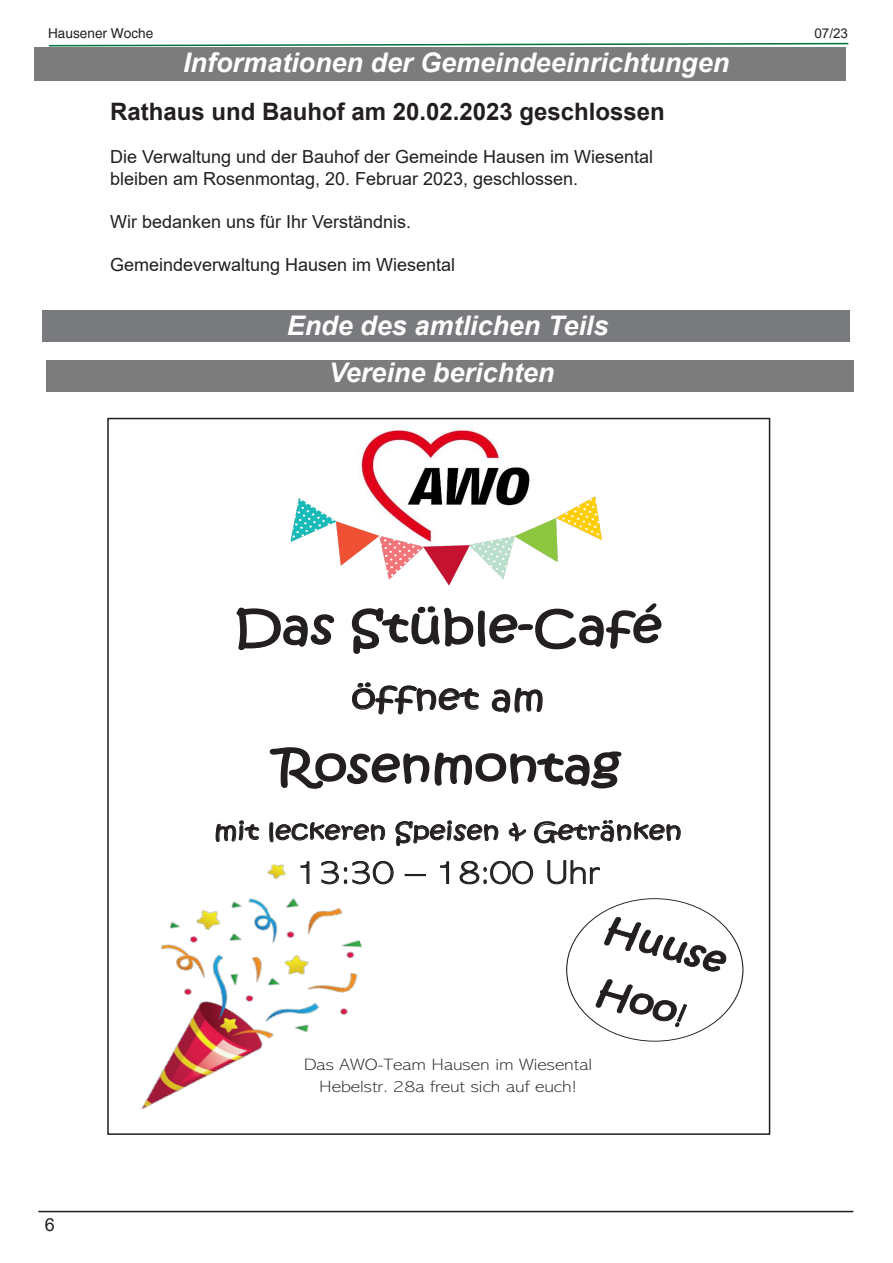
<style>
.page{position:relative;width:893px;height:1263px;background:#fff}
.page>*{position:absolute;margin:0;border:0;box-sizing:border-box;transform-origin:0 0}
.t1{font:44.25px "Kristen ITC";color:#231f20;scale:1.19 1}
.t2{font:300 33.15px "Abadi Extra";color:#231f20;scale:1.19 1}
.t3{font:33.15px "Kristen ITC";color:#231f20;scale:1.19 1}
.t4{font:italic 700 27px/46.3px "Arial";color:#fff;text-align:center}
.t5{font:700 24px "Arial";color:#231f20}
.t6{font:24px "Kristen ITC";color:#231f20;scale:1.19 1}
.t7{font:18px/21.6px "Arial";color:#231f20}
.t8{font:300 16.5px/22px "Abadi Extra";color:#231f20;text-align:center;scale:1.19 1}
.t9{font:13.65px "Helvetica";color:#231f20}
.t10{font:13.5px "Arial";color:#231f20}
</style>
<div class="page">
<hr style="left:38px;top:1211px;width:815px;height:1px;background:#231f20">
<svg style="left:48px;top:42px;width:801px;height:5px"></svg>
<div style="left:34px;top:47px;width:812px;height:34px;background:#7c7c7c"></div>
<div style="left:43px;top:310px;width:807px;height:32px;background:#787a7d"></div>
<div style="left:46px;top:360px;width:808px;height:32px;background:#7c7c7c"></div>
<img style="left:358px;top:426px;width:172px;height:64px">
<img style="left:566px;top:898px;width:178px;height:144px">
<svg style="left:604px;top:917px;width:123px;height:55px"></svg>
<svg style="left:596px;top:979px;width:92px;height:48px"></svg>
<img style="left:647px;top:983px;width:97px;height:59px">
<img style="left:290px;top:490px;width:312px;height:96px">
<img style="left:140px;top:864px;width:222px;height:246px">
<p class="t9" style="left:48px;top:25px;width:107px">Hausener Woche</p>
<h3 class="t4" style="left:183px;top:41px;width:548px">Informationen der Gemeindeeinrichtungen</h3>
<h3 class="t5" style="left:110px;top:95px;width:556px">Rathaus und Bauhof am 20.02.2023 geschlossen</h3>
<p class="t7" style="left:110px;top:146px;width:545px">Die Verwaltung und der Bauhof der Gemeinde Hausen im Wiesental bleiben am Rosenmontag, 20. Februar 2023, geschlossen.</p>
<p class="t7" style="left:110px;top:211px;width:303px">Wir bedanken uns für Ihr Verständnis.</p>
<p class="t7" style="left:110px;top:254px;width:347px">Gemeindeverwaltung Hausen im Wiesental</p>
<h3 class="t4" style="left:287px;top:303px;width:323px">Ende des amtlichen Teils<br>Vereine berichten</h3>
<p class="t10" style="left:814px;top:24px;width:35px">07/23</p>
<p class="t7" style="left:45px;top:1214px;width:12px">6</p>
<h1 class="t1" style="left:234px;top:598px;width:361px">Das Stüble-Café</h1>
<h2 class="t3" style="left:351px;top:676px;width:164px">öffnet am</h2>
<h1 class="t1" style="left:276px;top:737px;width:291px">Rosenmontag</h1>
<h3 class="t6" style="left:214px;top:816px;width:395px">mit leckeren Speisen &amp; Getränken</h3>
<h2 class="t2" style="left:297px;top:854px;width:256px">13:30 – 18:00 Uhr</h2>
<p class="t8" style="left:304px;top:1054px;width:244px">Das AWO-Team Hausen im Wiesental<br>Hebelstr. 28a freut sich auf euch!</p>
</div>
